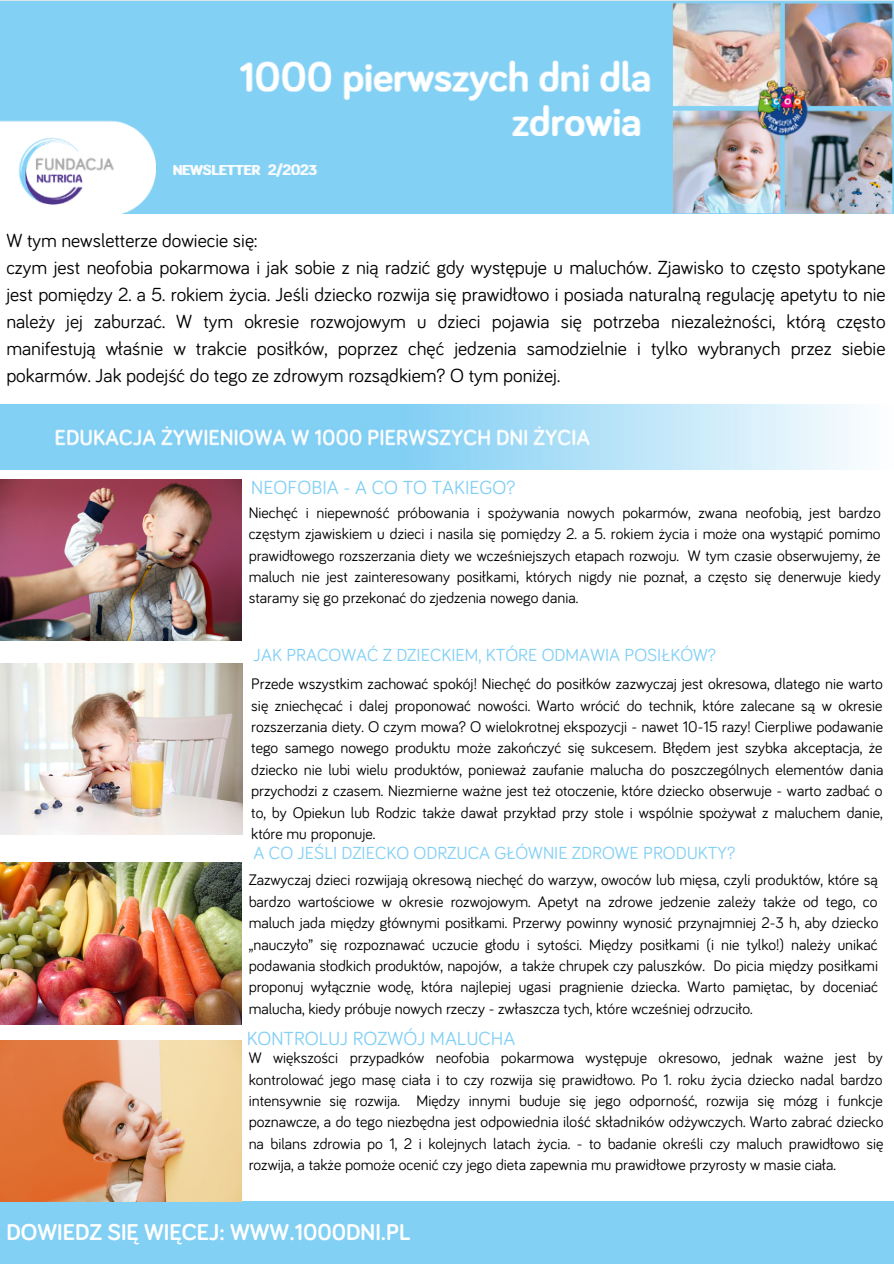
<style>
.page{position:relative;width:894px;height:1264px;background:#fff}
.page>*{position:absolute;margin:0;border:0;box-sizing:border-box;transform-origin:0 0}
.t1{font:700 23.55px "Bariol";color:#fff}
.t2{font:19.5px/27px "Bariol";color:#000;text-align:justify}
.t3{font:19.5px "Bariol";color:#83d0f5}
.t4{font:18px "Bariol";color:#83d0f5}
.t5{font:15.75px/21.5px "Bariol";color:#000;text-align:justify}
</style>
<div class="page">
<img style="left:0;top:405px;width:857px;height:64px">
<div style="left:0;top:1201px;width:893px;height:62px;background:#83d0f5"></div>
<img style="left:0;top:479px;width:241px;height:161px">
<img style="left:0;top:663px;width:242px;height:171px">
<img style="left:0;top:863px;width:241px;height:161px">
<img style="left:0;top:1040px;width:241px;height:161px">
<img style="left:0;top:0;width:893px;height:213px">
<p class="t2" style="left:6px;top:227px;width:252px">W tym newsletterze dowiecie się:</p>
<p class="t2" style="left:6px;top:254px;width:880px">czym jest neofobia pokarmowa i jak sobie z nią radzić gdy występuje u maluchów. Zjawisko to często spotykane jest pomiędzy 2. a 5. rokiem życia. Jeśli dziecko rozwija się prawidłowo i posiada naturalną regulację apetytu to nie należy jej zaburzać. W tym okresie rozwojowym u dzieci pojawia się potrzeba niezależności, którą często manifestują właśnie w trakcie posiłków, poprzez chęć jedzenia samodzielnie i tylko wybranych przez siebie pokarmów. Jak podejść do tego ze zdrowym rozsądkiem? O tym poniżej.</p>
<p class="t3" style="left:251px;top:479px;width:265px">NEOFOBIA - A CO TO TAKIEGO?</p>
<p class="t5" style="left:248px;top:502px;width:633px">Niechęć i niepewność próbowania i spożywania nowych pokarmów, zwana neofobią, jest bardzo częstym zjawiskiem u dzieci i nasila się pomiędzy 2. a 5. rokiem życia i może ona wystąpić pomimo prawidłowego rozszerzania diety we wcześniejszych etapach rozwoju. W tym czasie obserwujemy, że maluch nie jest zainteresowany posiłkami, których nigdy nie poznał, a często się denerwuje kiedy staramy się go przekonać do zjedzenia nowego dania.</p>
<p class="t4" style="left:253px;top:646px;width:464px">JAK PRACOWAĆ Z DZIECKIEM, KTÓRE ODMAWIA POSIŁKÓW?</p>
<p class="t5" style="left:251px;top:674px;width:633px">Przede wszystkim zachować spokój! Niechęć do posiłków zazwyczaj jest okresowa, dlatego nie warto się zniechęcać i dalej proponować nowości. Warto wrócić do technik, które zalecane są w okresie rozszerzania diety. O czym mowa? O wielokrotnej ekspozycji - nawet 10-15 razy! Cierpliwe podawanie tego samego nowego produktu może zakończyć się sukcesem. Błędem jest szybka akceptacja, że dziecko nie lubi wielu produktów, ponieważ zaufanie malucha do poszczególnych elementów dania przychodzi z czasem. Niezmierne ważne jest też otoczenie, które dziecko obserwuje - warto zadbać o to, by Opiekun lub Rodzic także dawał przykład przy stole i wspólnie spożywał z maluchem danie, które mu proponuje.</p>
<p class="t4" style="left:253px;top:844px;width:483px">A CO JEŚLI DZIECKO ODRZUCA GŁÓWNIE ZDROWE PRODUKTY?</p>
<p class="t5" style="left:248px;top:870px;width:631px">Zazwyczaj dzieci rozwijają okresową niechęć do warzyw, owoców lub mięsa, czyli produktów, które są bardzo wartościowe w okresie rozwojowym. Apetyt na zdrowe jedzenie zależy także od tego, co maluch jada między głównymi posiłkami. Przerwy powinny wynosić przynajmniej 2-3 h, aby dziecko „nauczyło” się rozpoznawać uczucie głodu i sytości. Między posiłkami (i nie tylko!) należy unikać podawania słodkich produktów, napojów, a także chrupek czy paluszków. Do picia między posiłkami proponuj wyłącznie wodę, która najlepiej ugasi pragnienie dziecka. Warto pamiętac, by doceniać malucha, kiedy próbuje nowych rzeczy - zwłaszcza tych, które wcześniej odrzuciło.</p>
<p class="t5" style="left:249px;top:1047px;width:636px">W większości przypadków neofobia pokarmowa występuje okresowo, jednak ważne jest by kontrolować jego masę ciała i to czy rozwija się prawidłowo. Po 1. roku życia dziecko nadal bardzo intensywnie się rozwija. Między innymi buduje się jego odporność, rozwija się mózg i funkcje poznawcze, a do tego niezbędna jest odpowiednia ilość składników odżywczych. Warto zabrać dziecko na bilans zdrowia po 1, 2 i kolejnych latach życia. - to badanie określi czy maluch prawidłowo się rozwija, a także pomoże ocenić czy jego dieta zapewnia mu prawidłowe przyrosty w masie ciała.</p>
<p class="t3" style="left:247px;top:1029px;width:270px">KONTROLUJ ROZWÓJ MALUCHA</p>
<p class="t1" style="left:6px;top:1221px;width:406px">DOWIEDZ SIĘ WIĘCEJ: WWW.1000DNI.PL</p>
</div>
